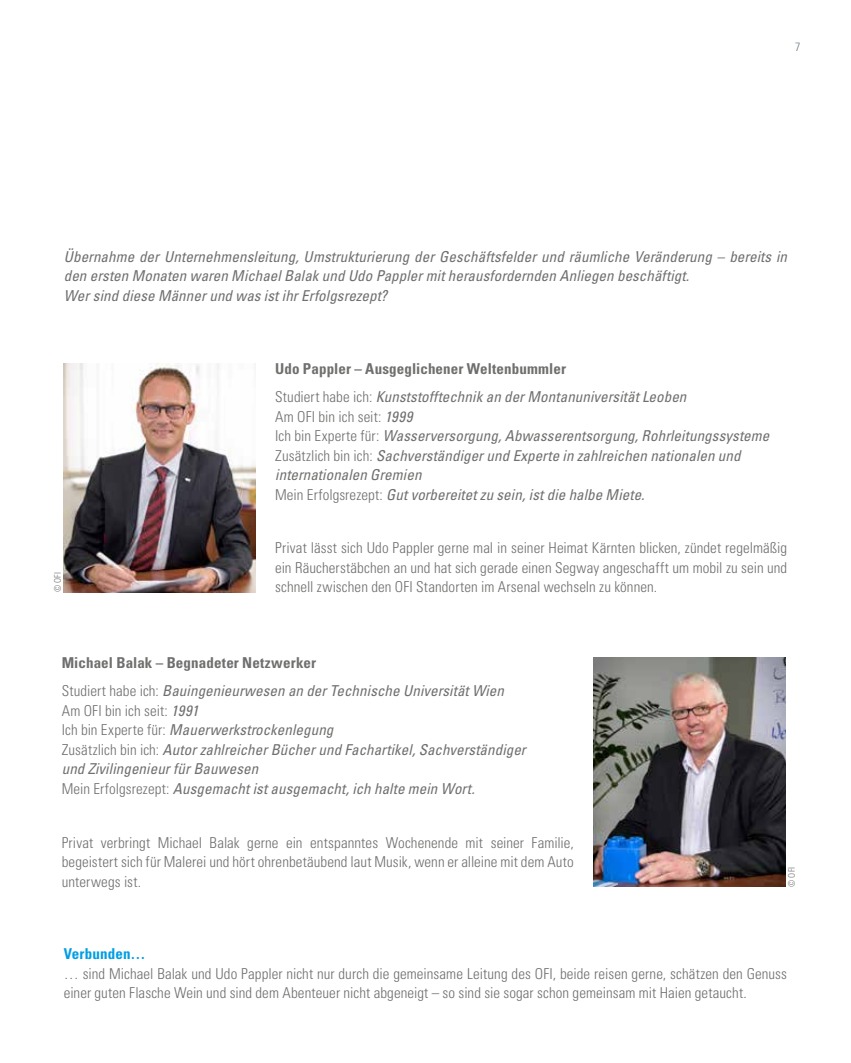
<style>
.page{position:relative;width:851px;height:1063px;background:#fff}
.page>*{position:absolute;margin:0;border:0;box-sizing:border-box;transform-origin:0 0}
.t1{font:italic condensed 15px/19.5px "Univers LT Std";letter-spacing:.005em;color:#6f6f6e}
.t2{font:300 condensed 15px/19.5px "Univers LT Std";letter-spacing:.005em;color:#6f6f6e}
.t3{font:700 condensed 15px "Univers LT Std";letter-spacing:.01em;color:#009ee3}
.t4{font:300 condensed 12px "Univers LT Std";color:#717e85}
.t5{font:300 condensed 9px "Univers LT Std";letter-spacing:.035em;color:#6f6f6e}
.s1{font-weight:700;font-style:normal}
.s2{font-weight:300;font-style:normal}
</style>
<div class="page">
<img style="left:64px;top:363px;width:191px;height:230px">
<img style="left:593px;top:657px;width:191px;height:230px">
<p class="t4" style="left:795px;top:40px;width:7px">7</p>
<p class="t1" style="left:64px;top:247px;width:724px">Übernahme der Unternehmensleitung, Umstrukturierung der Geschäftsfelder und räumliche Veränderung – bereits in den ersten Monaten waren Michael Balak und Udo Pappler mit herausfordernden Anliegen beschäftigt.<br>Wer sind diese Männer und was ist ihr Erfolgsrezept?</p>
<p class="t1" style="left:275px;top:355px;width:413px;line-height:28px"><span class="s1">Udo Pappler – Ausgeglichener Weltenbummler<br></span><span class="s2">Studiert habe ich:</span> Kunststofftechnik an der Montanuniversität Leoben</p>
<p class="t1" style="left:275px;top:406px;width:495px"><span class="s2">Am OFI bin ich seit:</span> 1999<br><span class="s2">Ich bin Experte für:</span> Wasserversorgung, Abwasserentsorgung, Rohrleitungssysteme <span class="s2">Zusätzlich bin ich:</span> Sachverständiger und Experte in zahlreichen nationalen und internationalen Gremien<br><span class="s2">Mein Erfolgsrezept:</span> Gut vorbereitet zu sein, ist die halbe Miete.</p>
<p class="t2" style="left:275px;top:538px;width:513px">Privat lässt sich Udo Pappler gerne mal in seiner Heimat Kärnten blicken, zündet regelmäßig ein Räucherstäbchen an und hat sich gerade einen Segway angeschafft um mobil zu sein und</p>
<p class="t5" style="left:52px;top:592px;width:22px;rotate:-90deg">© OFI</p>
<p class="t2" style="left:275px;top:577px;width:383px">schnell zwischen den OFI Standorten im Arsenal wechseln zu können.</p>
<p class="t1" style="left:62px;top:649px;width:443px;line-height:28px"><span class="s1">Michael Balak – Begnadeter Netzwerker<br></span><span class="s2">Studiert habe ich:</span> Bauingenieurwesen an der Technische Universität Wien</p>
<p class="t1" style="left:62px;top:700px;width:465px"><span class="s2">Am OFI bin ich seit:</span> 1991<br><span class="s2">Ich bin Experte für:</span> Mauerwerkstrockenlegung<br><span class="s2">Zusätzlich bin ich:</span> Autor zahlreicher Bücher und Fachartikel, Sachverständiger und Zivilingenieur für Bauwesen<br><span class="s2">Mein Erfolgsrezept:</span> Ausgemacht ist ausgemacht, ich halte mein Wort.</p>
<p class="t2" style="left:62px;top:833px;width:513px;text-align:justify">Privat verbringt Michael Balak gerne ein entspanntes Wochenende mit seiner Familie, begeistert sich für Malerei und hört ohrenbetäubend laut Musik, wenn er alleine mit dem Auto unterwegs ist.</p>
<p class="t5" style="left:786px;top:887px;width:22px;rotate:-90deg">© OFI</p>
<p class="t3" style="left:64px;top:945px;width:83px">Verbunden…</p>
<p class="t2" style="left:64px;top:964px;width:724px">… sind Michael Balak und Udo Pappler nicht nur durch die gemeinsame Leitung des OFI, beide reisen gerne, schätzen den Genuss einer guten Flasche Wein und sind dem Abenteuer nicht abgeneigt – so sind sie sogar schon gemeinsam mit Haien getaucht.</p>
</div>
